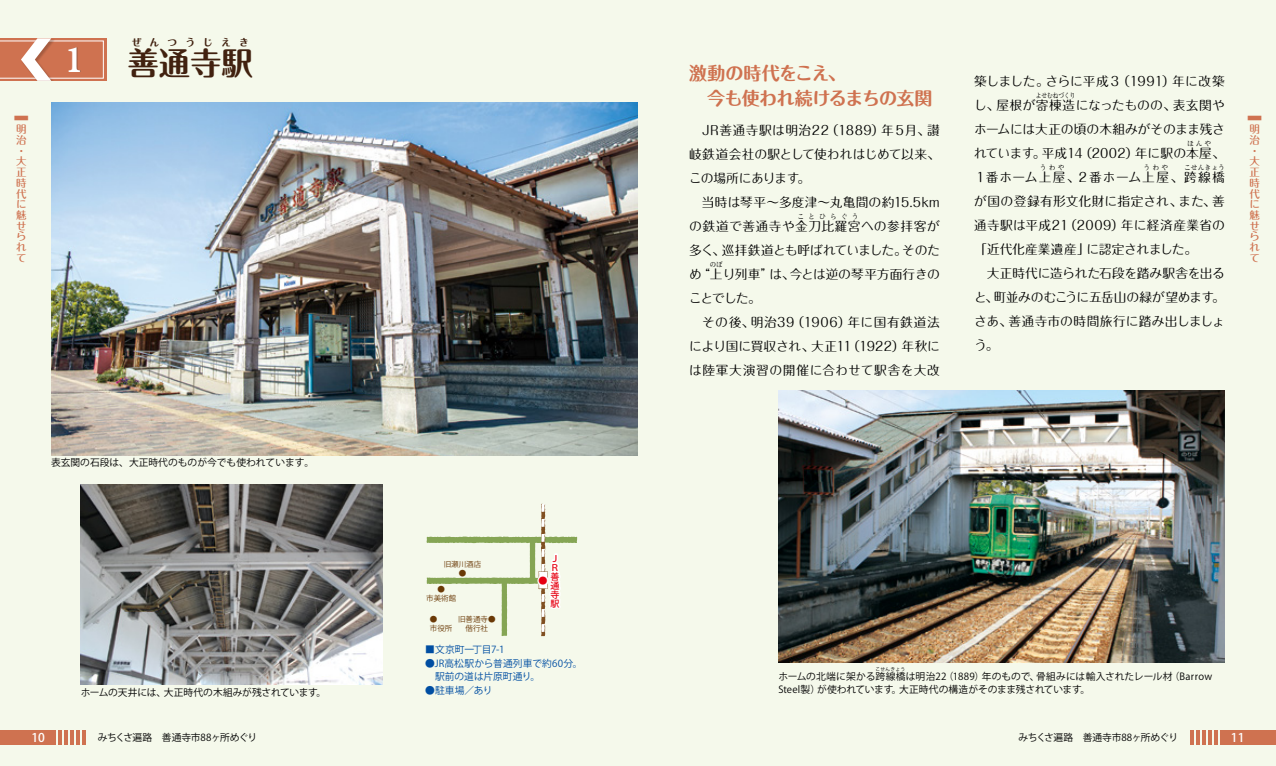
<style>
.page{position:relative;width:1276px;height:766px;background:#fff}
.page>*{position:absolute;margin:0;border:0;box-sizing:border-box;transform-origin:0 0}
.t1{font:700 48.3px "Adobe Devanagari";color:#fff;scale:.87 1}
.t2{font:700 31.5px "Maru Fo Pro";color:#41210f}
.t3{font:700 18px/25.5px "Maru Fo Pro";letter-spacing:-.035em;color:#cf7250}
.t4{font:12.75px/24px "Maru Fo Pro";letter-spacing:.005em;color:#000}
.t5{font:12.75px/24px "Maru Fo Pro";letter-spacing:.025em;color:#000}
.t6{font:12.75px/24px "Maru Fo Pro";letter-spacing:-.02em;color:#000}
.t7{font:12.75px "Maru Fo Pro";letter-spacing:.07em;color:#000}
.t8{font:500 12px "Koz Go Pr 6 N";color:#fff}
.t9{font:500 10.5px/10.6px "Maru Fo Pro";color:#cf7250}
.t10{font:9.75px "Koz Go Pr 6 N";color:#000}
.t11{font:9.75px/13.5px "Koz Go Pr 6 N";letter-spacing:.005em;color:#004ea2}
.t12{font:9.75px "Koz Go Pr 6 N";letter-spacing:-.04em;color:#000}
.t13{font:9.75px "Koz Go Pr 6 N";letter-spacing:-.035em;color:#004ea2}
.t14{font:700 9.75px "Maru Fo Pro";letter-spacing:.835em;color:#41210f}
.t15{font:500 9px/9px "Koz Go Pr 6 N";color:#e60012}
.t16{font:7.5px/9px "Koz Go Pr 6 N";color:#6a3906;text-align:center}
.t17{font:6.75px "Maru Fo Pro";letter-spacing:.005em;color:#000}
.t18{font:6.75px "Maru Fo Pro";letter-spacing:.005em;color:#000;scale:.84 1}
.t19{font:6.75px "Maru Fo Pro";letter-spacing:.005em;color:#000;scale:.94 1}
.t20{font:500 5.25px "Maru Fo Pro";color:#cf7250;scale:3 1}
.t21{font:4.8px "Koz Go Pr 6 N";letter-spacing:.025em;color:#000}
</style>
<div class="page">
<div style="left:0;top:0;width:1276px;height:765px;background:#f5f9eb"></div>
<img style="left:778px;top:390px;width:447px;height:272px">
<img style="left:81px;top:484px;width:302px;height:200px">
<img style="left:51px;top:102px;width:587px;height:353px">
<svg style="left:426px;top:503px;width:151px;height:133px"></svg>
<div style="left:537px;top:575px;width:11px;height:11px;border:3px solid #fff;border-radius:50%"></div>
<svg style="left:0;top:38px;width:104px;height:43px;background:#d68c71"></svg>
<div style="left:70px;top:47px;width:11px;height:25px;background:#000;opacity:.3"></div>
<div style="left:0;top:729px;width:55px;height:15px;background:#cf7250"></div>
<hr style="left:58px;top:729px;width:3px;height:15px;background:#cf7250">
<hr style="left:64px;top:729px;width:4px;height:15px;background:#cf7250">
<hr style="left:71px;top:729px;width:3px;height:15px;background:#cf7250">
<hr style="left:77px;top:729px;width:3px;height:15px;background:#cf7250">
<hr style="left:83px;top:729px;width:3px;height:15px;background:#cf7250">
<div style="left:1220px;top:729px;width:56px;height:15px;background:#cf7250"></div>
<hr style="left:1190px;top:729px;width:3px;height:15px;background:#cf7250">
<hr style="left:1196px;top:729px;width:3px;height:15px;background:#cf7250">
<hr style="left:1202px;top:729px;width:3px;height:15px;background:#cf7250">
<hr style="left:1208px;top:729px;width:3px;height:15px;background:#cf7250">
<hr style="left:1214px;top:729px;width:3px;height:15px;background:#cf7250">
<p class="t20" style="left:13px;top:113px;width:6px">■</p>
<p class="t9" style="left:16px;top:123px;width:12px">明治・大正時代に魅せられて</p>
<h1 class="t1" style="left:65px;top:30px;width:23px">1</h1>
<p class="t14" style="left:132px;top:34px;width:119px">ぜんつうじえき</p>
<h2 class="t2" style="left:128px;top:37px;width:127px">善通寺駅</h2>
<p class="t10" style="left:51px;top:457px;width:265px">表玄関の石段は、大正時代のものが今でも使われています。</p>
<p class="t10" style="left:81px;top:686px;width:247px">ホームの天井には、大正時代の木組みが残されています。</p>
<p class="t16" style="left:444px;top:559px;width:39px">旧瀬川酒店●</p>
<p class="t16" style="left:426px;top:584px;width:31px">●<br>市美術館</p>
<p class="t16" style="left:458px;top:615px;width:39px;text-align:right">旧善通寺●偕行社　</p>
<p class="t16" style="left:430px;top:615px;width:24px;text-align:left">●<br>市役所</p>
<p class="t15" style="left:550px;top:554px;width:10px">Ｊ<br>Ｒ善通寺駅</p>
<p class="t15" style="left:538px;top:576px;width:10px">●</p>
<p class="t13" style="left:425px;top:644px;width:81px">■文京町一丁目7-1</p>
<p class="t11" style="left:425px;top:656px;width:159px">●JR高松駅から普通列車で約60分。　駅前の道は片原町通り。</p>
<p class="t11" style="left:425px;top:683px;width:69px">●駐車場／あり</p>
<h3 class="t3" style="left:689px;top:58px;width:245px">激動の時代をこえ、<br>　今も使われ続けるまちの玄関</h3>
<p class="t4" style="left:689px;top:116px;width:252px">　JR善通寺駅は明治22（1889）年５月、讃岐鉄道会社の駅として使われはじめて以来、この場所にあります。<br>　当時は琴平～多度津～丸亀間の約15.5kmの鉄道で善通寺や金刀比羅宮への参拝客が</p>
<p class="t17" style="left:797px;top:211px;width:63px">ことひらぐう</p>
<p class="t6" style="left:689px;top:236px;width:252px">多く、巡拝鉄道とも呼ばれていました。そのため“上り列車”は、今とは逆の琴平方面行きの</p>
<p class="t19" style="left:710px;top:259px;width:15px">のぼ</p>
<p class="t5" style="left:689px;top:284px;width:252px">ことでした。<br>　その後、明治39（1906）年に国有鉄道法により国に買収され、大正11（1922）年秋には陸軍大演習の開催に合わせて駅舎を大改</p>
<p class="t4" style="left:974px;top:67px;width:252px">築しました。さらに平成３（1991）年に改築し、屋根が寄棟造になったものの、表玄関や</p>
<p class="t18" style="left:1035px;top:90px;width:49px">よせむねづくり</p>
<p class="t4" style="left:974px;top:115px;width:252px">ホームには大正の頃の木組みがそのまま残されています。平成14（2002）年に駅の本屋、</p>
<p class="t17" style="left:1187px;top:138px;width:25px">ほんや</p>
<p class="t7" style="left:974px;top:167px;width:252px">１番ホーム上屋、２番ホーム上屋、跨線橋</p>
<p class="t17" style="left:1040px;top:162px;width:26px">うわや</p>
<p class="t17" style="left:1143px;top:162px;width:26px">うわや</p>
<p class="t17" style="left:1184px;top:162px;width:42px">こせんきょう</p>
<p class="t4" style="left:974px;top:187px;width:252px">が国の登録有形文化財に指定され、また、善通寺駅は平成21（2009）年に経済産業省の「近代化産業遺産」に認定されました。<br>　大正時代に造られた石段を踏み駅舎を出ると、町並みのむこうに五岳山の緑が望めます。さあ、善通寺市の時間旅行に踏み出しましょう。</p>
<p class="t20" style="left:1246px;top:113px;width:6px">■</p>
<p class="t9" style="left:1249px;top:123px;width:12px">明治・大正時代に魅せられて</p>
<p class="t21" style="left:875px;top:666px;width:31px">こせんきょう</p>
<p class="t10" style="left:778px;top:684px;width:313px">Steel製）が使われています。大正時代の構造がそのまま残されています。</p>
<p class="t10" style="left:778px;top:670px;width:435px">ホームの北端に架かる跨線橋は明治22（1889）年のもので、骨組みには輸入されたレール材（Barrow</p>
<p class="t8" style="left:32px;top:730px;width:15px">10</p>
<p class="t12" style="left:98px;top:731px;width:161px">みちくさ遍路　善通寺市88ヶ所めぐり</p>
<p class="t12" style="left:1018px;top:731px;width:161px">みちくさ遍路　善通寺市88ヶ所めぐり</p>
<p class="t8" style="left:1231px;top:730px;width:15px">11</p>
</div>
